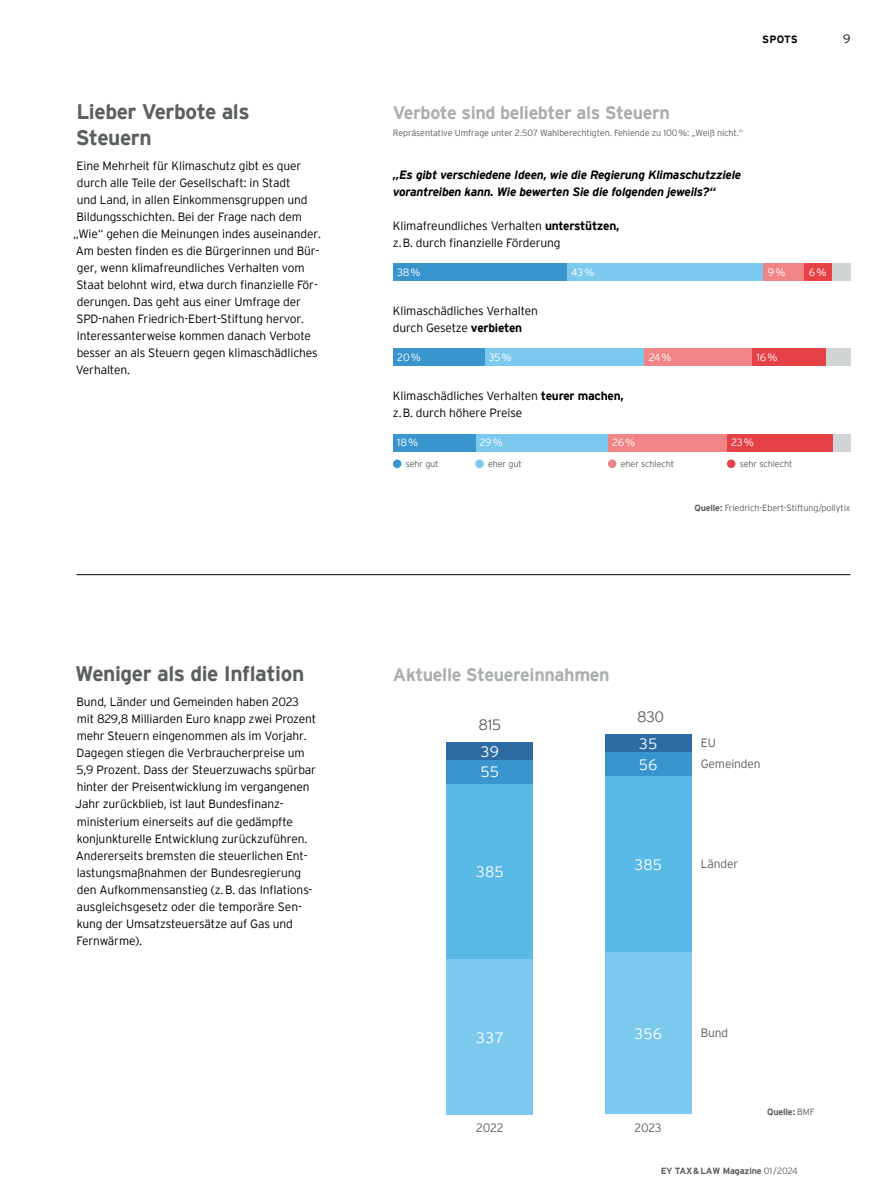
<style>
.page{position:relative;width:893px;height:1200px;background:#fff}
.page>*{position:absolute;margin:0;border:0;box-sizing:border-box;transform-origin:0 0}
.t1{font:700 21px/25.5px "EY Interstate";letter-spacing:-.02em;color:#5b5f5f}
.t2{font:700 18px "EY Interstate";letter-spacing:-.02em;color:#aaaeae}
.t3{font:300 15px "EY Interstate";color:#fff}
.t4{font:300 15px "EY Interstate";letter-spacing:-.02em;color:#5b5f5f}
.t5{font:300 12px/17px "EY Interstate";letter-spacing:-.01em;color:#000}
.t6{font:italic 700 12px/17px "EY Interstate";letter-spacing:-.02em;color:#000}
.t7{font:300 12px/20.7px "EY Interstate";letter-spacing:-.01em;color:#5b5f5f}
.t8{font:300 10.5px "EY Interstate";letter-spacing:-.03em;color:#fff}
.t9{font:700 10.5px "EY Interstate";letter-spacing:.005em;color:#000}
.t10{font:300 9px "EY Interstate";letter-spacing:-.01em;color:#5b5f5f}
.t11{font:700 9px "EY Interstate";letter-spacing:-.02em;color:#5b5f5f}
.s1{font-weight:700}
.s2{font-weight:300}
</style>
<div class="page">
<hr style="left:77px;top:574px;width:773px;height:1px;background:#000">
<div style="left:393px;top:264px;width:457px;height:17px;background:#d1d4d4"></div>
<div style="left:393px;top:349px;width:457px;height:17px;background:#d1d4d4"></div>
<div style="left:393px;top:434px;width:457px;height:17px;background:#d1d4d4"></div>
<div style="left:393px;top:264px;width:174px;height:17px;background:#3995cd"></div>
<div style="left:567px;top:264px;width:196px;height:17px;background:#7cc9ef"></div>
<div style="left:484px;top:349px;width:161px;height:17px;background:#7cc9ef"></div>
<div style="left:475px;top:434px;width:133px;height:17px;background:#7cc9ef"></div>
<div style="left:763px;top:264px;width:42px;height:17px;background:#f18485"></div>
<div style="left:645px;top:349px;width:109px;height:17px;background:#f18485"></div>
<div style="left:608px;top:434px;width:119px;height:17px;background:#f18485"></div>
<div style="left:805px;top:264px;width:27px;height:17px;background:#e74148"></div>
<div style="left:752px;top:349px;width:74px;height:17px;background:#e74148"></div>
<div style="left:727px;top:434px;width:105px;height:17px;background:#e74148"></div>
<div style="left:393px;top:349px;width:91px;height:17px;background:#3995cd"></div>
<div style="left:393px;top:434px;width:82px;height:17px;background:#3995cd"></div>
<div style="left:393px;top:459px;width:8px;height:9px;background:#3995cd;border-radius:50%"></div>
<div style="left:475px;top:459px;width:9px;height:9px;background:#7cc9ef;border-radius:50%"></div>
<div style="left:608px;top:459px;width:8px;height:9px;background:#f18485;border-radius:50%"></div>
<div style="left:727px;top:459px;width:8px;height:9px;background:#e74148;border-radius:50%"></div>
<div style="left:446px;top:958px;width:87px;height:155px;background:#7cc9ef"></div>
<div style="left:446px;top:783px;width:87px;height:176px;background:#59b9e7"></div>
<div style="left:446px;top:758px;width:87px;height:25px;background:#3995cd"></div>
<div style="left:446px;top:741px;width:87px;height:18px;background:#2f6ba3"></div>
<div style="left:605px;top:951px;width:86px;height:162px;background:#7cc9ef"></div>
<div style="left:605px;top:775px;width:86px;height:176px;background:#59b9e7"></div>
<div style="left:605px;top:751px;width:86px;height:25px;background:#3995cd"></div>
<div style="left:605px;top:734px;width:86px;height:17px;background:#2f6ba3"></div>
<h1 class="t1" style="left:76px;top:98px;width:175px">Lieber Verbote als<br>Steuern</h1>
<p class="t5" style="left:77px;top:157px;width:226px">Eine Mehrheit für Klimaschutz gibt es quer</p>
<p class="t5" style="left:77px;top:174px;width:215px">durch alle Teile der Gesellschaft: in Stadt</p>
<p class="t5" style="left:77px;top:191px;width:232px">und Land, in allen Einkommensgruppen und</p>
<p class="t5" style="left:77px;top:208px;width:227px">Bildungsschichten. Bei der Frage nach dem</p>
<p class="t5" style="left:73px;top:225px;width:250px">„Wie“ gehen die Meinungen indes auseinander.</p>
<p class="t5" style="left:76px;top:242px;width:245px">Am besten finden es die Bürgerinnen und Bür-</p>
<p class="t5" style="left:77px;top:259px;width:229px">ger, wenn klimafreundliches Verhalten vom</p>
<p class="t5" style="left:76px;top:276px;width:243px">Staat belohnt wird, etwa durch finanzielle För-</p>
<p class="t5" style="left:77px;top:293px;width:226px">derungen. Das geht aus einer Umfrage der</p>
<p class="t5" style="left:76px;top:310px;width:229px">SPD-nahen Friedrich-Ebert-Stiftung hervor.</p>
<p class="t5" style="left:77px;top:327px;width:236px">Interessanterweise kommen danach Verbote</p>
<p class="t5" style="left:77px;top:344px;width:242px">besser an als Steuern gegen klimaschädliches</p>
<p class="t5" style="left:76px;top:361px;width:56px">Verhalten.</p>
<h1 class="t1" style="left:75px;top:659px;width:231px">Weniger als die Inflation</h1>
<p class="t5" style="left:75px;top:692px;width:242px">Bund, Länder und Gemeinden haben 2023 mit 829,8 Milliarden Euro knapp zwei Prozent mehr Steuern eingenommen als im Vorjahr.<br>Dagegen stiegen die Verbraucherpreise um 5,9 Prozent. Dass der Steuerzuwachs spürbar hinter der Preisentwicklung im vergangenen Jahr zurückblieb, ist laut Bundesfinanz&shy;ministerium einerseits auf die gedämpfte konjunkturelle Entwicklung zurückzuführen.<br>Andererseits bremsten die steuerlichen Ent&shy;lastungsmaßnahmen der Bundesregierung den Aufkommensanstieg (z. B. das Inflations&shy;ausgleichsgesetz oder die temporäre Sen&shy;kung der Umsatzsteuersätze auf Gas und Fernwärme).</p>
<p class="t9" style="left:762px;top:31px;width:37px">SPOTS</p>
<p class="t5" style="left:843px;top:29px;width:9px">9</p>
<h2 class="t2" style="left:393px;top:100px;width:279px">Verbote sind beliebter als Steuern</h2>
<p class="t10" style="left:393px;top:126px;width:352px">Repräsentative Umfrage unter 2.507 Wahlberechtigten. Fehlende zu 100%: „Weiß nicht.“</p>
<p class="t6" style="left:393px;top:165px;width:350px">„Es gibt verschiedene Ideen, wie die Regierung Klimaschutzziele vorantreiben kann. Wie bewerten Sie die folgenden jeweils?“</p>
<p class="t5" style="left:393px;top:216px;width:228px">Klimafreundliches Verhalten <span class="s1">unterstützen, </span>z.B. durch finanzielle Förderung</p>
<p class="t8" style="left:397px;top:265px;width:25px">38%</p>
<p class="t8" style="left:571px;top:265px;width:25px">43%</p>
<p class="t5" style="left:393px;top:301px;width:147px">Klimaschädliches Verhalten durch Gesetze <span class="s1">verbieten</span></p>
<p class="t8" style="left:397px;top:350px;width:25px">20%</p>
<p class="t8" style="left:489px;top:350px;width:25px">35%</p>
<p class="t5" style="left:393px;top:386px;width:232px">Klimaschädliches Verhalten <span class="s1">teurer machen, </span>z.B. durch höhere Preise</p>
<p class="t8" style="left:649px;top:350px;width:24px">24%</p>
<p class="t8" style="left:768px;top:265px;width:19px">9%</p>
<p class="t8" style="left:757px;top:350px;width:22px">16%</p>
<p class="t8" style="left:397px;top:435px;width:23px">18%</p>
<p class="t10" style="left:406px;top:457px;width:34px">sehr gut</p>
<p class="t10" style="left:488px;top:457px;width:35px">eher gut</p>
<p class="t10" style="left:621px;top:457px;width:55px">eher schlecht</p>
<p class="t10" style="left:740px;top:457px;width:54px">sehr schlecht</p>
<p class="t8" style="left:479px;top:435px;width:25px">29%</p>
<p class="t8" style="left:612px;top:435px;width:25px">26%</p>
<p class="t8" style="left:731px;top:435px;width:24px">23%</p>
<p class="t8" style="left:809px;top:265px;width:19px">6%</p>
<p class="t10" style="left:695px;top:501px;width:157px"><span class="s1">Quelle:</span> Friedrich-Ebert-Stiftung/pollytix</p>
<h2 class="t2" style="left:393px;top:661px;width:218px">Aktuelle Steuereinnahmen</h2>
<p class="t4" style="left:478px;top:713px;width:24px">815</p>
<p class="t3" style="left:481px;top:740px;width:20px">39</p>
<p class="t3" style="left:481px;top:761px;width:20px">55</p>
<p class="t4" style="left:637px;top:705px;width:29px">830</p>
<p class="t3" style="left:639px;top:732px;width:20px">35</p>
<p class="t3" style="left:639px;top:753px;width:20px">56</p>
<p class="t3" style="left:476px;top:861px;width:29px">385</p>
<p class="t3" style="left:634px;top:853px;width:29px">385</p>
<p class="t7" style="left:701px;top:731px;width:61px">EU<br>Gemeinden</p>
<p class="t7" style="left:701px;top:852px;width:39px">Länder</p>
<p class="t3" style="left:476px;top:1026px;width:29px">337</p>
<p class="t7" style="left:476px;top:1116px;width:29px">2022</p>
<p class="t3" style="left:634px;top:1022px;width:29px">356</p>
<p class="t7" style="left:635px;top:1116px;width:28px">2023</p>
<p class="t7" style="left:701px;top:1021px;width:29px">Bund</p>
<p class="t11" style="left:767px;top:1104px;width:49px">Quelle: <span class="s2">BMF</span></p>
<p class="t11" style="left:661px;top:1164px;width:138px">EY TAX&amp;LAW Magazine <span class="s2">01/2024</span></p>
</div>
